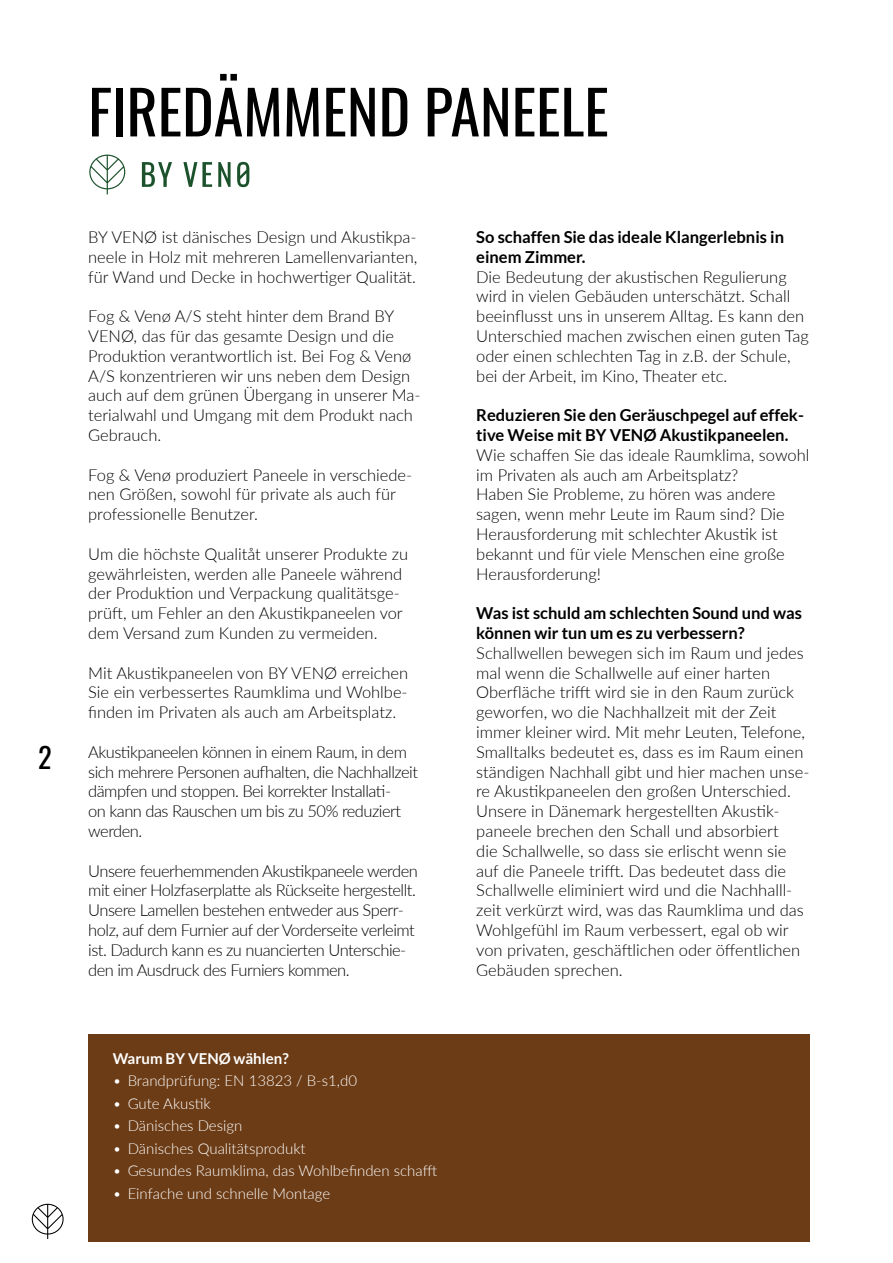
<style>
.page{position:relative;width:893px;height:1263px;background:#fff}
.page>*{position:absolute;margin:0;border:0;box-sizing:border-box;transform-origin:0 0}
.t1{font:60px "Oswald";color:#000}
.t2{font:28.5px "Oswald";color:#000}
.t3{font:300 16.5px/19.8px "Lato";color:#000}
.t4{font:300 16.5px/19.8px "Lato";letter-spacing:-.03em;color:#000}
.t5{font:700 16.5px/19.8px "Lato";color:#000}
.t6{font:300 15px "Lato";color:#fff}
.t7{font:700 15px "Lato";color:#fff}
</style>
<div class="page">
<svg style="left:32px;top:1204px;width:32px;height:35px"></svg>
<svg style="left:89px;top:155px;width:36px;height:39px"></svg>
<svg style="left:142px;top:162px;width:30px;height:25px"></svg>
<svg style="left:183px;top:162px;width:29px;height:25px"></svg>
<svg style="left:218px;top:162px;width:13px;height:25px"></svg>
<svg style="left:237px;top:162px;width:12px;height:25px"></svg>
<div style="left:88px;top:1034px;width:722px;height:208px;background:#6c3c16"></div>
<h1 class="t1" style="left:88px;top:59px;width:522px">FIREDÄMMEND PANEELE</h1>
<h2 class="t2" style="left:38px;top:732px;width:15px">2</h2>
<p class="t3" style="left:88px;top:226px;width:331px;text-align:justify">BY VENØ ist dänisches Design und Akustikpa&shy;neele in Holz mit mehreren Lamellenvarianten, für Wand und Decke in hochwertiger Qualität.</p>
<p class="t3" style="left:88px;top:306px;width:334px">Fog &amp; Venø A/S steht hinter dem Brand BY VENØ, das für das gesamte Design und die Produktion verantwortlich ist. Bei Fog &amp; Venø A/S konzentrieren wir uns neben dem Design auch auf dem grünen Übergang in unserer Ma&shy;terialwahl und Umgang mit dem Produkt nach Gebrauch.</p>
<p class="t3" style="left:88px;top:464px;width:325px">Fog &amp; Venø produziert Paneele in verschiede&shy;nen Größen, sowohl für private als auch für professionelle Benutzer.</p>
<p class="t3" style="left:88px;top:543px;width:321px">Um die höchste Qualitåt unserer Produkte zu gewährleisten, werden alle Paneele während der Produktion und Verpackung qualitätsge&shy;prüft, um Fehler an den Akustikpaneelen vor dem Versand zum Kunden zu vermeiden.</p>
<p class="t3" style="left:88px;top:662px;width:322px;text-align:justify">Mit Akustikpaneelen von BY VENØ erreichen Sie ein verbessertes Raumklima und Wohlbe&shy;finden im Privaten als auch am Arbeitsplatz.</p>
<p class="t4" style="left:88px;top:741px;width:331px">Akustikpaneelen können in einem Raum, in dem sich mehrere Personen aufhalten, die Nachhallzeit dämpfen und stoppen. Bei korrekter Installati-<br>on kann das Rauschen um bis zu 50% reduziert werden.</p>
<p class="t4" style="left:88px;top:860px;width:331px">Unsere feuerhemmenden Akustikpaneele werden mit einer Holzfaserplatte als Rückseite hergestellt.<br>Unsere Lamellen bestehen entweder aus Sperr&shy;holz, auf dem Furnier auf der Vorderseite verleimt ist. Dadurch kann es zu nuancierten Unterschie&shy;den im Ausdruck des Furniers kommen.</p>
<p class="t7" style="left:113px;top:1050px;width:178px">Warum BY VENØ wählen?</p>
<p class="t6" style="left:113px;top:1070px;width:246px">• Brandprüfung: EN 13823 / B-s1,d0</p>
<p class="t6" style="left:113px;top:1093px;width:100px">• Gute Akustik</p>
<p class="t6" style="left:113px;top:1115px;width:131px">• Dänisches Design</p>
<p class="t6" style="left:113px;top:1138px;width:195px">• Dänisches Qualitätsprodukt</p>
<p class="t6" style="left:113px;top:1160px;width:326px">• Gesundes Raumklima, das Wohlbefinden schafft</p>
<p class="t6" style="left:113px;top:1183px;width:219px">• Einfache und schnelle Montage</p>
<p class="t5" style="left:476px;top:227px;width:309px">So schaffen Sie das ideale Klangerlebnis in einem Zimmer.</p>
<p class="t3" style="left:476px;top:266px;width:334px">Die Bedeutung der akustischen Regulierung wird in vielen Gebäuden unterschätzt. Schall beeinflusst uns in unserem Alltag. Es kann den Unterschied machen zwischen einen guten Tag oder einen schlechten Tag in z.B. der Schule, bei der Arbeit, im Kino, Theater etc.</p>
<p class="t5" style="left:476px;top:405px;width:329px">Reduzieren Sie den Geräuschpegel auf effek&shy;tive Weise mit BY VENØ Akustikpaneelen.</p>
<p class="t3" style="left:476px;top:444px;width:335px">Wie schaffen Sie das ideale Raumklima, sowohl im Privaten als auch am Arbeitsplatz?<br>Haben Sie Probleme, zu hören was andere sagen, wenn mehr Leute im Raum sind? Die Herausforderung mit schlechter Akustik ist bekannt und für viele Menschen eine große Herausforderung!</p>
<p class="t5" style="left:476px;top:603px;width:327px">Was ist schuld am schlechten Sound und was können wir tun um es zu verbessern?</p>
<p class="t3" style="left:476px;top:642px;width:335px">Schallwellen bewegen sich im Raum und jedes mal wenn die Schallwelle auf einer harten Oberfläche trifft wird sie in den Raum zurück geworfen, wo die Nachhallzeit mit der Zeit immer kleiner wird. Mit mehr Leuten, Telefone, Smalltalks bedeutet es, dass es im Raum einen ständigen Nachhall gibt und hier machen unse&shy;re Akustikpaneelen den großen Unterschied.<br>Unsere in Dänemark hergestellten Akustik&shy;paneele brechen den Schall und absorbiert<br>die Schallwelle, so dass sie erlischt wenn sie auf die Paneele trifft. Das bedeutet dass die Schallwelle eliminiert wird und die Nachhalll&shy;zeit verkürzt wird, was das Raumklima und das Wohlgefühl im Raum verbessert, egal ob wir von privaten, geschäftlichen oder öffentlichen Gebäuden sprechen.</p>
</div>
